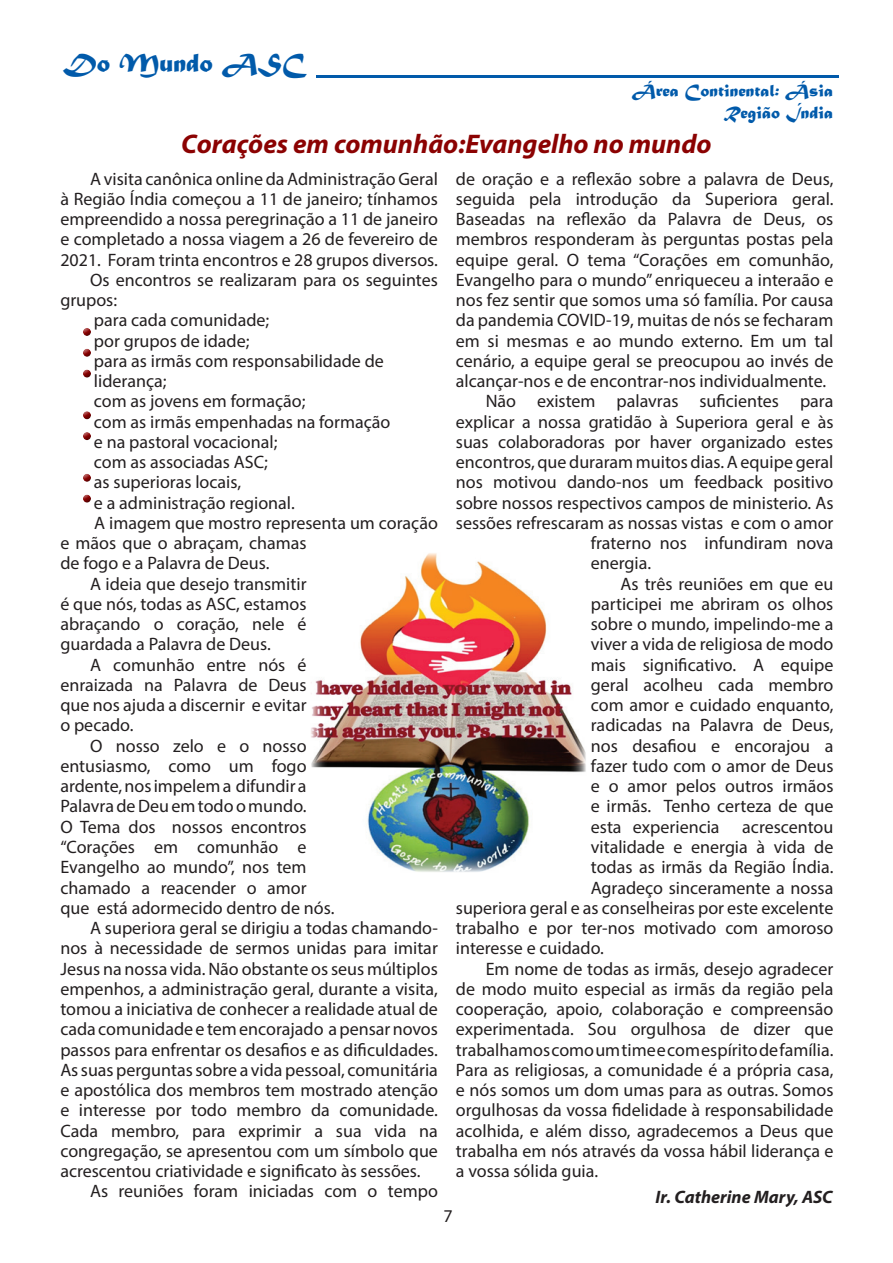
<style>
.page{position:relative;width:893px;height:1263px;background:#fff}
.page>*{position:absolute;margin:0;border:0;box-sizing:border-box;transform-origin:0 0}
.t1{font:italic 700 27px "Myriad Pro";color:#8b0202}
.t2{font:27px "Matura MT Script Capitals";color:#015aaa}
.t3{font:18px "Myriad Pro";color:#231f20}
.t4{font:18px/21.6px "Matura MT Script Capitals";color:#015aaa;text-align:right}
.t5{font:italic 700 18px "Myriad Pro";color:#231f20}
</style>
<div class="page">
<hr style="left:316px;top:75px;width:523px;height:3px;background:#015aaa">
<svg style="left:83px;top:328px;width:503px;height:544px"></svg>
<h1 class="t2" style="left:63px;top:46px;width:244px">Do Mundo ASC</h1>
<p class="t4" style="left:632px;top:81px;width:203px">Área Continental: Ásia<br>Região Índia</p>
<h1 class="t1" style="left:181px;top:126px;width:532px">Corações em comunhão:Evangelho no mundo</h1>
<p class="t3" style="left:90px;top:168px;width:349px">A visita canônica online da Administração Geral</p>
<p class="t3" style="left:60px;top:188px;width:379px">à Região Índia começou a 11 de janeiro; tínhamos</p>
<p class="t3" style="left:60px;top:208px;width:379px">empreendido a nossa peregrinação a 11 de janeiro</p>
<p class="t3" style="left:60px;top:228px;width:379px">e completado a nossa viagem a 26 de fevereiro de</p>
<p class="t3" style="left:60px;top:249px;width:379px">2021. Foram trinta encontros e 28 grupos diversos.</p>
<p class="t3" style="left:90px;top:269px;width:349px">Os encontros se realizaram para os seguintes</p>
<p class="t3" style="left:60px;top:289px;width:58px">grupos:</p>
<p class="t3" style="left:94px;top:309px;width:177px">para cada comunidade;</p>
<p class="t3" style="left:94px;top:330px;width:157px">por grupos de idade;</p>
<p class="t3" style="left:94px;top:350px;width:291px">para as irmãs com responsabilidade de</p>
<p class="t3" style="left:94px;top:370px;width:74px">liderança;</p>
<p class="t3" style="left:94px;top:390px;width:213px">com as jovens em formação;</p>
<p class="t3" style="left:94px;top:411px;width:298px">com as irmãs empenhadas na formação</p>
<p class="t3" style="left:94px;top:431px;width:185px">e na pastoral vocacional;</p>
<p class="t3" style="left:94px;top:451px;width:175px">com as associadas ASC;</p>
<p class="t3" style="left:94px;top:471px;width:149px">as superioras locais,</p>
<p class="t3" style="left:94px;top:492px;width:202px">e a administração regional.</p>
<p class="t3" style="left:94px;top:512px;width:345px">A imagem que mostro representa um coração</p>
<p class="t3" style="left:60px;top:532px;width:248px">e mãos que o abraçam, chamas</p>
<p class="t3" style="left:60px;top:552px;width:211px">de fogo e a Palavra de Deus.</p>
<p class="t3" style="left:90px;top:573px;width:218px">A ideia que desejo transmitir</p>
<p class="t3" style="left:60px;top:593px;width:248px">é que nós, todas as ASC, estamos</p>
<p class="t3" style="left:60px;top:613px;width:248px">abraçando o coração, nele é</p>
<p class="t3" style="left:60px;top:633px;width:212px">guardada a Palavra de Deus.</p>
<p class="t3" style="left:90px;top:654px;width:218px">A comunhão entre nós é</p>
<p class="t3" style="left:60px;top:674px;width:248px">enraizada na Palavra de Deus</p>
<p class="t3" style="left:60px;top:694px;width:248px">que nos ajuda a discernir e evitar</p>
<p class="t3" style="left:60px;top:714px;width:75px">o pecado.</p>
<p class="t3" style="left:90px;top:735px;width:218px">O nosso zelo e o nosso</p>
<p class="t3" style="left:60px;top:755px;width:248px">entusiasmo, como um fogo</p>
<p class="t3" style="left:60px;top:775px;width:248px">ardente, nos impelem a difundir a</p>
<p class="t3" style="left:60px;top:795px;width:248px">Palavra de Deu em todo o mundo.</p>
<p class="t3" style="left:60px;top:816px;width:248px">O Tema dos nossos encontros</p>
<p class="t3" style="left:60px;top:836px;width:248px">“Corações em comunhão e</p>
<p class="t3" style="left:60px;top:856px;width:248px">Evangelho ao mundo”, nos tem</p>
<p class="t3" style="left:60px;top:876px;width:248px">chamado a reacender o amor</p>
<p class="t3" style="left:60px;top:897px;width:276px">que está adormecido dentro de nós.</p>
<p class="t3" style="left:90px;top:917px;width:349px">A superiora geral se dirigiu a todas chamando-</p>
<p class="t3" style="left:60px;top:937px;width:379px">nos à necessidade de sermos unidas para imitar</p>
<p class="t3" style="left:60px;top:957px;width:379px">Jesus na nossa vida. Não obstante os seus múltiplos</p>
<p class="t3" style="left:60px;top:978px;width:379px">empenhos, a administração geral, durante a visita,</p>
<p class="t3" style="left:60px;top:998px;width:379px">tomou a iniciativa de conhecer a realidade atual de</p>
<p class="t3" style="left:60px;top:1018px;width:379px">cada comunidade e tem encorajado a pensar novos</p>
<p class="t3" style="left:60px;top:1038px;width:379px">passos para enfrentar os desafios e as dificuldades.</p>
<p class="t3" style="left:60px;top:1059px;width:379px">As suas perguntas sobre a vida pessoal, comunitária</p>
<p class="t3" style="left:60px;top:1079px;width:379px">e apostólica dos membros tem mostrado atenção</p>
<p class="t3" style="left:60px;top:1099px;width:379px">e interesse por todo membro da comunidade.</p>
<p class="t3" style="left:60px;top:1119px;width:379px">Cada membro, para exprimir a sua vida na</p>
<p class="t3" style="left:60px;top:1140px;width:379px">congregação, se apresentou com um símbolo que</p>
<p class="t3" style="left:60px;top:1160px;width:362px">acrescentou criatividade e significato às sessões.</p>
<p class="t3" style="left:90px;top:1180px;width:349px">As reuniões foram iniciadas com o tempo</p>
<p class="t3" style="left:456px;top:168px;width:379px">de oração e a reflexão sobre a palavra de Deus,</p>
<p class="t3" style="left:456px;top:188px;width:379px">seguida pela introdução da Superiora geral.</p>
<p class="t3" style="left:456px;top:208px;width:379px">Baseadas na reflexão da Palavra de Deus, os</p>
<p class="t3" style="left:456px;top:228px;width:379px">membros responderam às perguntas postas pela</p>
<p class="t3" style="left:456px;top:249px;width:379px">equipe geral. O tema “Corações em comunhão,</p>
<p class="t3" style="left:456px;top:269px;width:379px">Evangelho para o mundo” enriqueceu a interaão e</p>
<p class="t3" style="left:456px;top:289px;width:379px">nos fez sentir que somos uma só família. Por causa</p>
<p class="t3" style="left:456px;top:309px;width:379px">da pandemia COVID-19, muitas de nós se fecharam</p>
<p class="t3" style="left:456px;top:330px;width:379px">em si mesmas e ao mundo externo. Em um tal</p>
<p class="t3" style="left:456px;top:350px;width:379px">cenário, a equipe geral se preocupou ao invés de</p>
<p class="t3" style="left:456px;top:370px;width:372px">alcançar-nos e de encontrar-nos individualmente.</p>
<p class="t3" style="left:486px;top:390px;width:349px">Não existem palavras suficientes para</p>
<p class="t3" style="left:456px;top:411px;width:379px">explicar a nossa gratidão à Superiora geral e às</p>
<p class="t3" style="left:456px;top:431px;width:379px">suas colaboradoras por haver organizado estes</p>
<p class="t3" style="left:456px;top:451px;width:379px">encontros, que duraram muitos dias. A equipe geral</p>
<p class="t3" style="left:456px;top:471px;width:379px">nos motivou dando-nos um feedback positivo</p>
<p class="t3" style="left:456px;top:492px;width:379px">sobre nossos respectivos campos de ministerio. As</p>
<p class="t3" style="left:456px;top:512px;width:379px">sessões refrescaram as nossas vistas e com o amor</p>
<p class="t3" style="left:591px;top:532px;width:244px">fraterno nos infundiram nova</p>
<p class="t3" style="left:591px;top:552px;width:62px">energia.</p>
<p class="t3" style="left:621px;top:573px;width:214px">As três reuniões em que eu</p>
<p class="t3" style="left:591px;top:593px;width:244px">participei me abriram os olhos</p>
<p class="t3" style="left:591px;top:613px;width:244px">sobre o mundo, impelindo-me a</p>
<p class="t3" style="left:591px;top:633px;width:244px">viver a vida de religiosa de modo</p>
<p class="t3" style="left:591px;top:654px;width:244px">mais significativo. A equipe</p>
<p class="t3" style="left:591px;top:674px;width:244px">geral acolheu cada membro</p>
<p class="t3" style="left:591px;top:694px;width:244px">com amor e cuidado enquanto,</p>
<p class="t3" style="left:591px;top:714px;width:244px">radicadas na Palavra de Deus,</p>
<p class="t3" style="left:591px;top:735px;width:244px">nos desafiou e encorajou a</p>
<p class="t3" style="left:591px;top:755px;width:244px">fazer tudo com o amor de Deus</p>
<p class="t3" style="left:591px;top:775px;width:244px">e o amor pelos outros irmãos</p>
<p class="t3" style="left:591px;top:795px;width:244px">e irmãs. Tenho certeza de que</p>
<p class="t3" style="left:591px;top:816px;width:130px">esta experiencia</p>
<p class="t3" style="left:742px;top:816px;width:93px">acrescentou</p>
<p class="t3" style="left:591px;top:836px;width:244px">vitalidade e energia à vida de</p>
<p class="t3" style="left:591px;top:856px;width:244px">todas as irmãs da Região Índia.</p>
<p class="t3" style="left:591px;top:876px;width:244px">Agradeço sinceramente a nossa</p>
<p class="t3" style="left:456px;top:897px;width:379px">superiora geral e as conselheiras por este excelente</p>
<p class="t3" style="left:456px;top:917px;width:379px">trabalho e por ter-nos motivado com amoroso</p>
<p class="t3" style="left:456px;top:937px;width:149px">interesse e cuidado.</p>
<p class="t3" style="left:486px;top:957px;width:349px">Em nome de todas as irmãs, desejo agradecer</p>
<p class="t3" style="left:456px;top:978px;width:379px">de modo muito especial as irmãs da região pela</p>
<p class="t3" style="left:456px;top:998px;width:379px">cooperação, apoio, colaboração e compreensão</p>
<p class="t3" style="left:456px;top:1018px;width:379px">experimentada. Sou orgulhosa de dizer que</p>
<p class="t3" style="left:456px;top:1038px;width:379px">trabalhamos como um time e com espírito de família.</p>
<p class="t3" style="left:456px;top:1059px;width:379px">Para as religiosas, a comunidade é a própria casa,</p>
<p class="t3" style="left:456px;top:1079px;width:379px">e nós somos um dom umas para as outras. Somos</p>
<p class="t3" style="left:456px;top:1099px;width:379px">orgulhosas da vossa fidelidade à responsabilidade</p>
<p class="t3" style="left:456px;top:1119px;width:379px">acolhida, e além disso, agradecemos a Deus que</p>
<p class="t3" style="left:456px;top:1140px;width:379px">trabalha em nós através da vossa hábil liderança e</p>
<p class="t3" style="left:456px;top:1160px;width:144px">a vossa sólida guia.</p>
<p class="t5" style="left:656px;top:1185px;width:179px">Ir. Catherine Mary, ASC</p>
<p class="t3" style="left:443px;top:1205px;width:11px">7</p>
</div>
